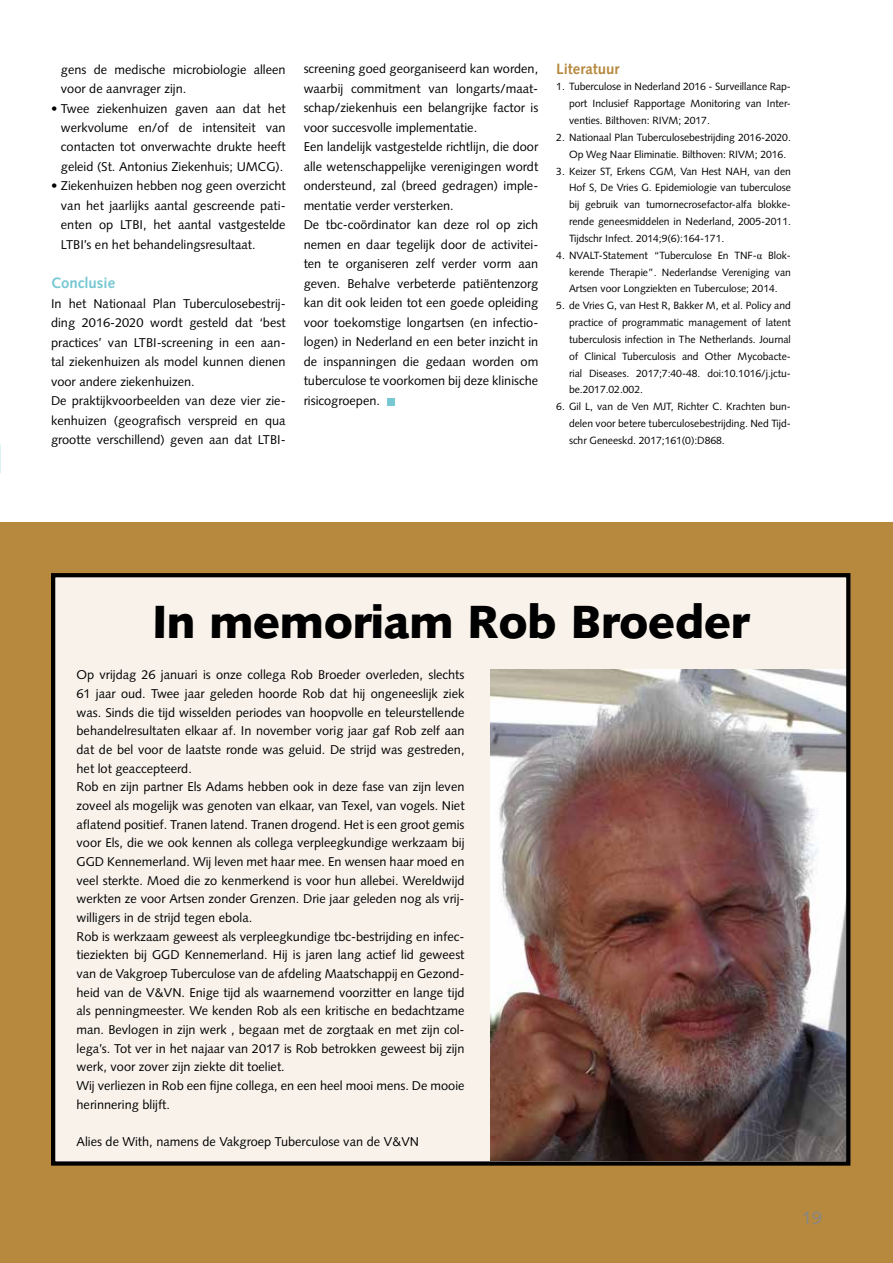
<style>
.page{position:relative;width:893px;height:1263px;background:#fff}
.page>*{position:absolute;margin:0;border:0;box-sizing:border-box;transform-origin:0 0}
.t1{font:900 46.5px "Syntax";letter-spacing:-.02em;color:#000}
.t2{font:18px "Syntax";color:#878787}
.t3{font:700 15px "Syntax";color:#b6893f}
.t4{font:700 15px "Syntax";color:#77c8d2}
.t5{font:12.75px/19.5px "Syntax";color:#000}
.t6{font:10.5px/16.8px "Syntax";letter-spacing:-.005em;color:#000;text-align:justify}
.s1{font-family:"Times New Roman"}
</style>
<div class="page">
<div style="left:0;top:522px;width:893px;height:741px;background:#b6893f"></div>
<div style="left:53px;top:575px;width:795px;height:588px;background:#f8f2ea"></div>
<div style="left:387px;top:398px;width:7px;height:7px;background:#77c8d2"></div>
<img style="left:490px;top:670px;width:355px;height:491px">
<div style="left:51px;top:573px;width:799px;height:593px;border:4px solid #000"></div>
<p class="t5" style="left:61px;top:59px;width:226px">gens de medische microbiologie alleen voor de aanvrager zijn.</p>
<p class="t5" style="left:61px;top:98px;width:226px;text-align:justify;text-indent:-10px">• Twee ziekenhuizen gaven aan dat het werkvolume en/of de intensiteit van contacten tot onverwachte drukte heeft geleid (St. Antonius Ziekenhuis; UMCG).</p>
<p class="t5" style="left:61px;top:176px;width:226px;text-align:justify;text-indent:-10px">• Ziekenhuizen hebben nog geen overzicht van het jaarlijks aantal gescreende pati&shy;ënten op LTBI, het aantal vastgestelde LTBI’s en het behandelingsresultaat.</p>
<p class="t4" style="left:51px;top:274px;width:66px">Conclusie</p>
<p class="t5" style="left:51px;top:293px;width:236px">In het Nationaal Plan Tuberculosebestrij&shy;ding 2016-2020 wordt gesteld dat ‘best practices’ van LTBI-screening in een aan&shy;tal ziekenhuizen als model kunnen dienen voor andere ziekenhuizen.<br>De praktijkvoorbeelden van deze vier zie&shy;kenhuizen (geografisch verspreid en qua grootte verschillend) geven aan dat LTBI-</p>
<p class="t5" style="left:304px;top:59px;width:236px">screening goed georganiseerd kan worden, waarbij commitment van longarts/maat&shy;schap/ziekenhuis een belangrijke factor is voor succesvolle implementatie.<br>Een landelijk vastgestelde richtlijn, die door alle wetenschappelijke verenigingen wordt ondersteund, zal (breed gedragen) imple&shy;mentatie verder versterken.<br>De tbc-coördinator kan deze rol op zich nemen en daar tegelijk door de activitei&shy;ten te organiseren zelf verder vorm aan geven. Behalve verbeterde patiëntenzorg kan dit ook leiden tot een goede opleiding voor toekomstige longartsen (en infectio&shy;logen) in Nederland en een beter inzicht in de inspanningen die gedaan worden om tuberculose te voorkomen bij deze klinische risicogroepen.</p>
<p class="t3" style="left:556px;top:60px;width:65px">Literatuur</p>
<p class="t6" style="left:569px;top:78px;width:223px;text-indent:-13px">1. Tuberculose in Nederland 2016 - Surveillance Rap&shy;port Inclusief Rapportage Monitoring van Inter&shy;venties. Bilthoven: RIVM; 2017.</p>
<p class="t6" style="left:569px;top:129px;width:223px;text-indent:-13px">2. Nationaal Plan Tuberculosebestrijding 2016-2020.<br>Op Weg Naar Eliminatie. Bilthoven: RIVM; 2016.</p>
<p class="t6" style="left:569px;top:163px;width:223px;text-indent:-13px">3. Keizer ST, Erkens CGM, Van Hest NAH, van den Hof S, De Vries G. Epidemiologie van tuberculose bij gebruik van tumornecrosefactor-alfa blokke&shy;rende geneesmiddelen in Nederland, 2005-2011.<br>Tijdschr Infect. 2014;9(6):164-171.</p>
<p class="t6" style="left:569px;top:247px;width:223px;text-indent:-13px">4. NVALT-Statement “Tuberculose En TNF-<span class="s1">α</span> Blok&shy;kerende Therapie”. Nederlandse Vereniging van Artsen voor Longziekten en Tuberculose; 2014.</p>
<p class="t6" style="left:569px;top:297px;width:223px;text-indent:-13px">5. de Vries G, van Hest R, Bakker M, et al. Policy and practice of programmatic management of latent tuberculosis infection in The Netherlands. Journal of Clinical Tuberculosis and Other Mycobacte&shy;rial Diseases. 2017;7:40-48. doi:10.1016/j.jctu&shy;be.2017.02.002.</p>
<p class="t6" style="left:569px;top:398px;width:223px;text-indent:-13px">6. Gil L, van de Ven MJT, Richter C. Krachten bun&shy;delen voor betere tuberculosebestrijding. Ned Tijd&shy;schr Geneeskd. 2017;161(0):D868.</p>
<h1 class="t1" style="left:152px;top:594px;width:599px">In memoriam Rob Broeder</h1>
<p class="t5" style="left:77px;top:666px;width:390px;line-height:18.6px">Op vrijdag 26 januari is onze collega Rob Broeder overleden, slechts 61 jaar oud. Twee jaar geleden hoorde Rob dat hij ongeneeslijk ziek was. Sinds die tijd wisselden periodes van hoopvolle en teleurstellende behandelresultaten elkaar af. In november vorig jaar gaf Rob zelf aan dat de bel voor de laatste ronde was geluid. De strijd was gestreden, het lot geaccepteerd.<br>Rob en zijn partner Els Adams hebben ook in deze fase van zijn leven zoveel als mogelijk was genoten van elkaar, van Texel, van vogels. Niet aflatend positief. Tranen latend. Tranen drogend. Het is een groot gemis voor Els, die we ook kennen als collega verpleegkundige werkzaam bij GGD Kennemerland. Wij leven met haar mee. En wensen haar moed en veel sterkte. Moed die zo kenmerkend is voor hun allebei. Wereldwijd werkten ze voor Artsen zonder Grenzen. Drie jaar geleden nog als vrij&shy;willigers in de strijd tegen ebola.<br>Rob is werkzaam geweest als verpleegkundige tbc-bestrijding en infec&shy;tieziekten bij GGD Kennemerland. Hij is jaren lang actief lid geweest van de Vakgroep Tuberculose van de afdeling Maatschappij en Gezond&shy;heid van de V&amp;VN. Enige tijd als waarnemend voorzitter en lange tijd als penningmeester. We kenden Rob als een kritische en bedachtzame man. Bevlogen in zijn werk , begaan met de zorgtaak en met zijn col&shy;lega’s. Tot ver in het najaar van 2017 is Rob betrokken geweest bij zijn werk, voor zover zijn ziekte dit toeliet.<br>Wij verliezen in Rob een fijne collega, en een heel mooi mens. De mooie herinnering blijft.</p>
<p class="t5" style="left:77px;top:1132px;width:344px">Alies de With, namens de Vakgroep Tuberculose van de V&amp;VN</p>
<h2 class="t2" style="left:802px;top:1207px;width:22px">19</h2>
</div>
